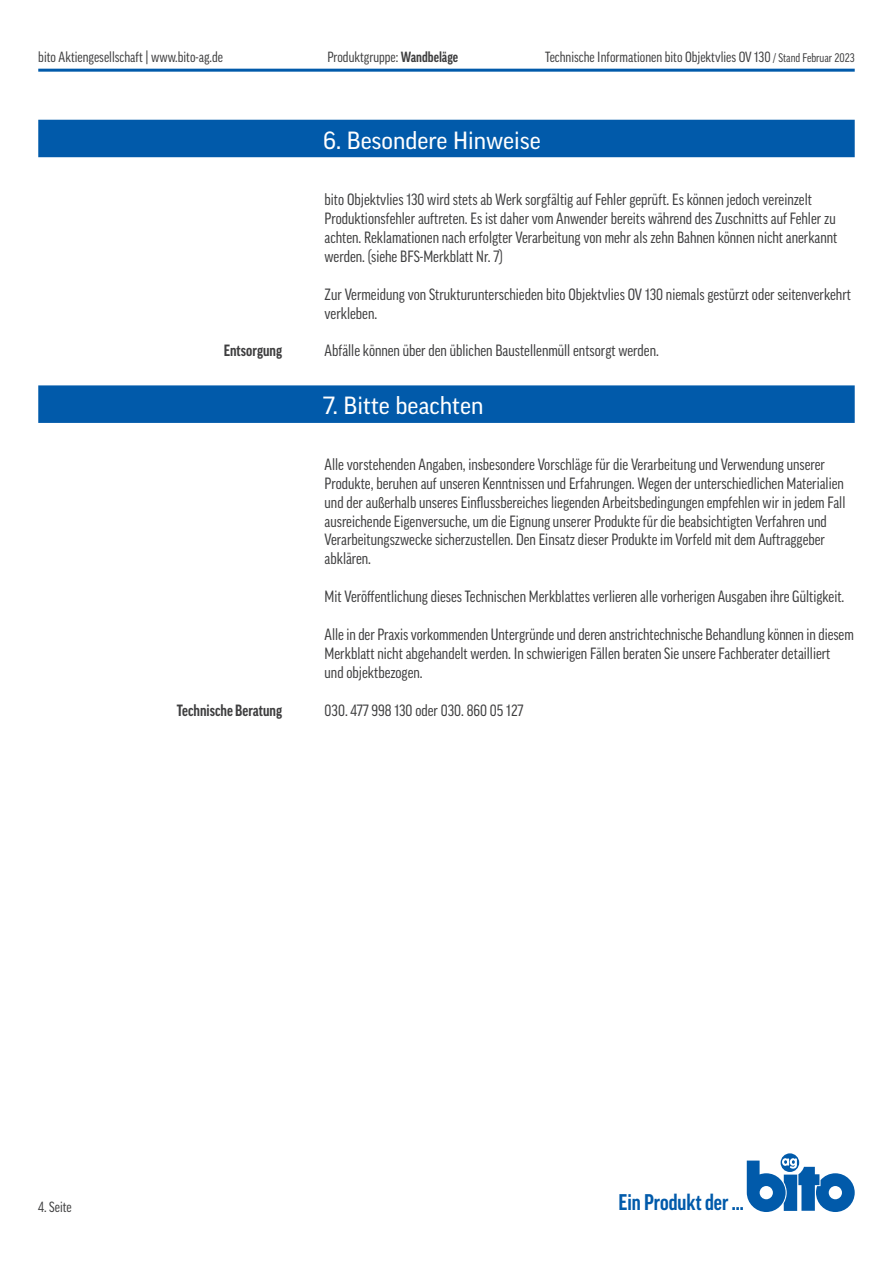
<style>
.page{position:relative;width:893px;height:1263px;background:#fff}
.page>*{position:absolute;margin:0;border:0;box-sizing:border-box;transform-origin:0 0}
.t1{font:24px "Good Pro";color:#fff}
.t2{font:700 condensed 21.9px "Good Pro";color:#015aaa}
.t3{font:condensed 15.75px/18.9px "Good Pro";color:#3e3e3f}
.t4{font:700 condensed 15.75px "Good Pro";color:#3e3e3f}
.t5{font:condensed 14.25px "Good Pro";color:#3e3e3f}
.s1{font-weight:700}
.s2{font-size:12px}
</style>
<div class="page">
<hr style="left:38px;top:69px;width:817px;height:3px;background:#015aaa">
<svg style="left:781px;top:1153px;width:18px;height:19px"></svg>
<svg style="left:747px;top:1158px;width:108px;height:54px"></svg>
<div style="left:38px;top:385px;width:817px;height:38px;background:#015aaa"></div>
<div style="left:38px;top:120px;width:817px;height:37px;background:#015aaa"></div>
<p class="t5" style="left:38px;top:49px;width:186px">bito Aktiengesellschaft | www.bito-ag.de</p>
<p class="t5" style="left:327px;top:49px;width:132px">Produktgruppe: <span class="s1">Wandbeläge</span></p>
<p class="t5" style="left:545px;top:49px;width:311px">Technische Informationen bito Objektvlies OV 130 <span class="s2">/ Stand Februar 2023</span></p>
<p class="t4" style="left:224px;top:342px;width:60px">Entsorgung</p>
<p class="t4" style="left:177px;top:701px;width:107px">Technische Beratung</p>
<h1 class="t1" style="left:323px;top:126px;width:219px">6. Besondere Hinweise</h1>
<p class="t3" style="left:325px;top:190px;width:514px">bito Objektvlies 130 wird stets ab Werk sorgfältig auf Fehler geprüft. Es können jedoch vereinzelt Produktionsfehler auftreten. Es ist daher vom Anwender bereits während des Zuschnitts auf Fehler zu achten. Reklamationen nach erfolgter Verarbeitung von mehr als zehn Bahnen können nicht anerkannt werden. (siehe BFS-Merkblatt Nr. 7)</p>
<p class="t3" style="left:325px;top:285px;width:528px">Zur Vermeidung von Strukturunterschieden bito Objektvlies OV 130 niemals gestürzt oder seitenverkehrt verkleben.</p>
<p class="t3" style="left:325px;top:341px;width:336px">Abfälle können über den üblichen Baustellenmüll entsorgt werden.</p>
<h1 class="t1" style="left:323px;top:392px;width:162px">7. Bitte beachten</h1>
<p class="t3" style="left:325px;top:455px;width:522px">Alle vorstehenden Angaben, insbesondere Vorschläge für die Verarbeitung und Verwendung unserer Produkte, beruhen auf unseren Kenntnissen und Erfahrungen. Wegen der unterschiedlichen Materialien und der außerhalb unseres Einflussbereiches liegenden Arbeitsbedingungen empfehlen wir in jedem Fall ausreichende Eigenversuche, um die Eignung unserer Produkte für die beabsichtigten Verfahren und Verarbeitungszwecke sicherzustellen. Den Einsatz dieser Produkte im Vorfeld mit dem Auftraggeber abklären.</p>
<p class="t3" style="left:325px;top:587px;width:521px">Mit Veröffentlichung dieses Technischen Merkblattes verlieren alle vorherigen Ausgaben ihre Gültigkeit.</p>
<p class="t3" style="left:325px;top:625px;width:531px">Alle in der Praxis vorkommenden Untergründe und deren anstrichtechnische Behandlung können in diesem<br>Merkblatt nicht abgehandelt werden. In schwierigen Fällen beraten Sie unsere Fachberater detailliert<br>und objektbezogen.</p>
<p class="t3" style="left:325px;top:700px;width:200px">030. 477 998 130 oder 030. 860 05 127</p>
<p class="t5" style="left:38px;top:1199px;width:35px">4. Seite</p>
<h2 class="t2" style="left:618px;top:1190px;width:127px">Ein Produkt der ...</h2>
</div>
